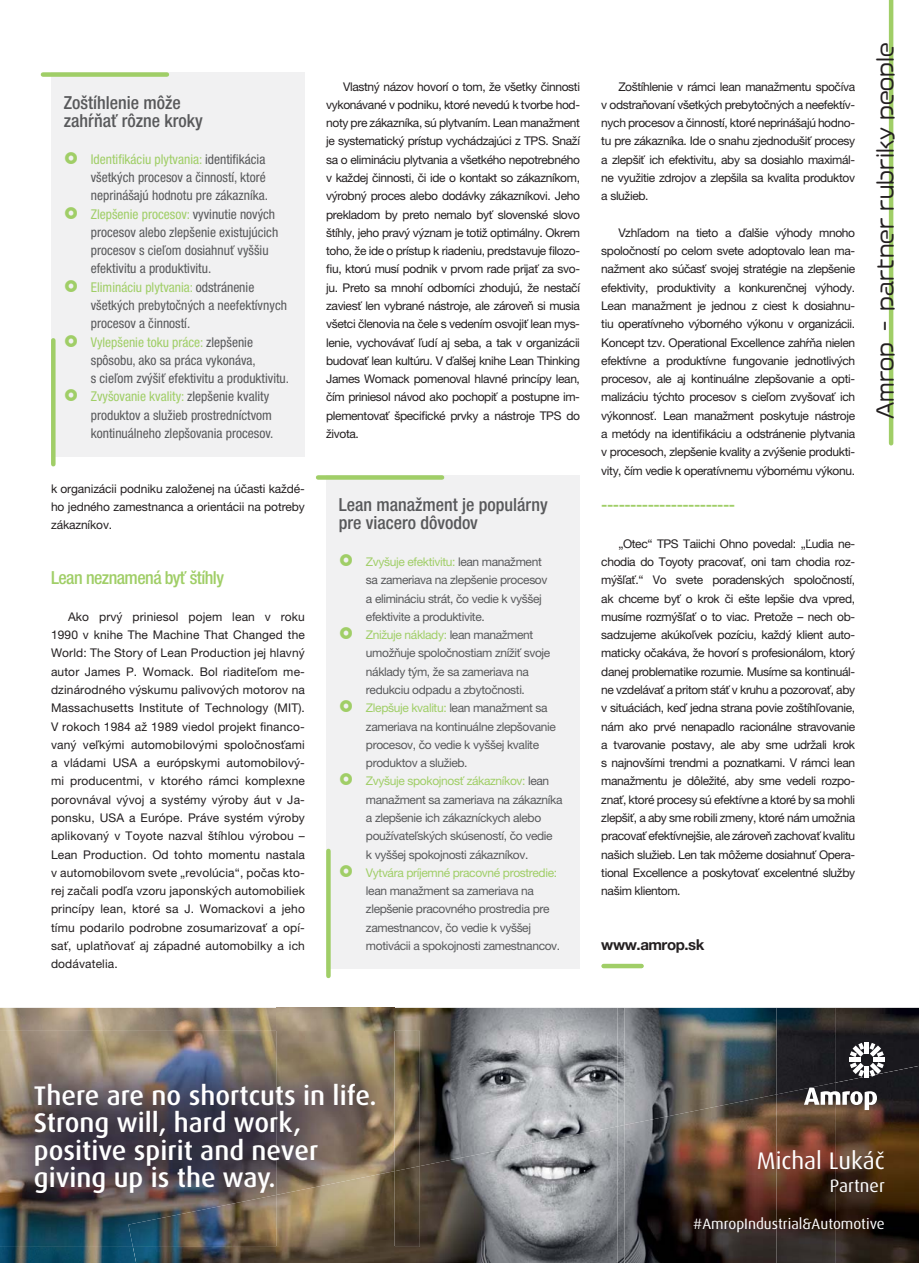
<style>
.page{position:relative;width:919px;height:1263px;background:#fff}
.page>*{position:absolute;margin:0;border:0;box-sizing:border-box;transform-origin:0 0}
.t1{font:500 27px/27.3px "Dax Pro";color:#fff}
.t2{font:24px "Dax Pro";color:#fff}
.t3{font:21px "VDL Mega Maru Regular 90 pv RKSJ H";color:#231f20}
.t4{font:500 condensed 18px/18.3px "Helvetica Neue LT Pro";color:#58595b}
.t5{font:500 condensed 18px "Helvetica Neue LT Pro";letter-spacing:-.03em;color:#a0ce67}
.t6{font:18px "Dax Pro";color:#fff}
.t7{font:15px "Dax Pro";color:#fff}
.t8{font:700 15px "Helvetica Neue LT Pro";letter-spacing:-.03em;color:#231f20}
.t9{font:condensed 13.5px/18.3px "Helvetica Neue LT Pro";color:#58595b}
.t10{font:12px/18.3px "Helvetica Neue LT Pro";letter-spacing:-.03em;color:#231f20;text-align:justify}
.t11{font:12px/18.3px "Helvetica Neue LT Pro";letter-spacing:-.03em;color:#58595b}
.t12{font:12px "Helvetica Neue LT Pro";letter-spacing:-.03em;color:#a0ce67}
.s1{color:#a0ce67}
</style>
<div class="page">
<div style="left:888px;top:0;width:5px;height:443px;background:#a0ce67"></div>
<hr style="left:603px;top:964px;width:38px;height:4px;background:#a0ce67">
<img style="left:0;top:1008px;width:277px;height:255px">
<img style="left:835px;top:1008px;width:83px;height:56px">
<img style="left:133px;top:1247px;width:261px;height:16px">
<img style="left:835px;top:1064px;width:83px;height:199px">
<img style="left:277px;top:1008px;width:117px;height:163px">
<img style="left:776px;top:1008px;width:59px;height:74px">
<img style="left:776px;top:1082px;width:59px;height:181px">
<img style="left:617px;top:1008px;width:159px;height:117px">
<img style="left:394px;top:1008px;width:223px;height:117px">
<img style="left:394px;top:1125px;width:230px;height:138px">
<img style="left:624px;top:1094px;width:152px;height:169px">
<div style="left:864px;top:1042px;width:5px;height:11px;background:#fff"></div>
<div style="left:864px;top:1066px;width:5px;height:12px;background:#fff"></div>
<div style="left:848px;top:1057px;width:12px;height:5px;background:#1c1b20"></div>
<div style="left:873px;top:1057px;width:11px;height:5px;background:#fff"></div>
<svg style="left:849px;top:1043px;width:34px;height:34px"></svg>
<svg style="left:803px;top:1088px;width:73px;height:22px"></svg>
<img style="left:0;top:1031px;width:277px;height:216px">
<img style="left:128px;top:1195px;width:149px;height:52px">
<img style="left:277px;top:1171px;width:117px;height:76px">
<img style="left:394px;top:1031px;width:26px;height:135px">
<img style="left:394px;top:1166px;width:26px;height:81px">
<div style="left:51px;top:72px;width:254px;height:384px;background:#f1f1f2"></div>
<div style="left:43px;top:72px;width:124px;height:5px;background:#a0ce67"></div>
<div style="left:51px;top:340px;width:5px;height:124px;background:#a0ce67"></div>
<div style="left:326px;top:475px;width:254px;height:493px;background:#f1f1f2"></div>
<div style="left:318px;top:475px;width:124px;height:5px;background:#a0ce67"></div>
<svg style="left:326px;top:851px;width:4px;height:125px"></svg>
<h3 class="t4" style="left:64px;top:96px;width:140px">Zoštíhlenie môže zahŕňať rôzne kroky</h3>
<p class="t9" style="left:91px;top:151px;width:200px"><span class="s1">Identifikáciu plytvania:</span> identifikácia všetkých procesov a činností, ktoré neprinášajú hodnotu pre zákazníka.<br><span class="s1">Zlepšenie procesov:</span> vyvinutie nových procesov alebo zlepšenie existujúcich procesov s cieľom dosiahnuť vyššiu efektivitu a produktivitu.<br><span class="s1">Elimináciu plytvania:</span> odstránenie všetkých prebytočných a neefektívnych procesov a činností.<br><span class="s1">Vylepšenie toku práce:</span> zlepšenie spôsobu, ako sa práca vykonáva,<br>s cieľom zvýšiť efektivitu a produktivitu.<br><span class="s1">Zvyšovanie kvality:</span> zlepšenie kvality produktov a služieb prostredníctvom kontinuálneho zlepšovania procesov.</p>
<p class="t10" style="left:51px;top:481px;width:255px">k organizácii podniku založenej na účasti každé&shy;ho jedného zamestnanca a orientácii na potreby zákazníkov.</p>
<h3 class="t5" style="left:51px;top:571px;width:174px">Lean neznamená byť štíhly</h3>
<p class="t10" style="left:51px;top:609px;width:255px;text-indent:17px">Ako prvý priniesol pojem lean v roku 1990 v knihe The Machine That Changed the World: The Story of Lean Production jej hlavný autor James P. Womack. Bol riaditeľom me&shy;dzinárodného výskumu palivových motorov na Massachusetts Institute of Technology (MIT).<br>V rokoch 1984 až 1989 viedol projekt financo&shy;vaný veľkými automobilovými spoločnosťami a vládami USA a európskymi automobilový&shy;mi producentmi, v ktorého rámci komplexne porovnával vývoj a systémy výroby áut v Ja&shy;ponsku, USA a Európe. Práve systém výroby aplikovaný v Toyote nazval štíhlou výrobou – Lean Production. Od tohto momentu nastala v automobilovom svete „revolúcia“, počas kto&shy;rej začali podľa vzoru japonských automobiliek princípy lean, ktoré sa J. Womackovi a jeho tímu podarilo podrobne zosumarizovať a opí&shy;sať, uplatňovať aj západné automobilky a ich dodávatelia.</p>
<p class="t10" style="left:326px;top:79px;width:255px;text-indent:17px">Vlastný názov hovorí o tom, že všetky činnosti vykonávané v podniku, ktoré nevedú k tvorbe hod&shy;noty pre zákazníka, sú plytvaním. Lean manažment je systematický prístup vychádzajúci z TPS. Snaží sa o elimináciu plytvania a všetkého nepotrebného v každej činnosti, či ide o kontakt so zákazníkom, výrobný proces alebo dodávky zákazníkovi. Jeho prekladom by preto nemalo byť slovenské slovo štíhly, jeho pravý význam je totiž optimálny. Okrem toho, že ide o prístup k riadeniu, predstavuje filozo&shy;fiu, ktorú musí podnik v prvom rade prijať za svo&shy;ju. Preto sa mnohí odborníci zhodujú, že nestačí zaviesť len vybrané nástroje, ale zároveň si musia všetci členovia na čele s vedením osvojiť lean mys&shy;lenie, vychovávať ľudí aj seba, a tak v organizácii budovať lean kultúru. V ďalšej knihe Lean Thinking James Womack pomenoval hlavné princípy lean, čím priniesol návod ako pochopiť a postupne im&shy;plementovať špecifické prvky a nástroje TPS do života.</p>
<p class="t10" style="left:601px;top:79px;width:255px;text-indent:17px">Zoštíhlenie v rámci lean manažmentu spočíva v odstraňovaní všetkých prebytočných a neefektív&shy;nych procesov a činností, ktoré neprinášajú hodno&shy;tu pre zákazníka. Ide o snahu zjednodušiť procesy a zlepšiť ich efektivitu, aby sa dosiahlo maximál&shy;ne využitie zdrojov a zlepšila sa kvalita produktov a služieb.</p>
<p class="t10" style="left:601px;top:225px;width:255px;text-indent:17px">Vzhľadom na tieto a ďalšie výhody mnoho spoločností po celom svete adoptovalo lean ma&shy;nažment ako súčasť svojej stratégie na zlepšenie efektivity, produktivity a konkurenčnej výhody.<br>Lean manažment je jednou z ciest k dosiahnu&shy;tiu operatívneho výborného výkonu v organizácii.<br>Koncept tzv. Operational Excellence zahŕňa nielen efektívne a produktívne fungovanie jednotlivých procesov, ale aj kontinuálne zlepšovanie a opti&shy;malizáciu týchto procesov s cieľom zvyšovať ich výkonnosť. Lean manažment poskytuje nástroje a metódy na identifikáciu a odstránenie plytvania v procesoch, zlepšenie kvality a zvýšenie produkti&shy;vity, čím vedie k operatívnemu výbornému výkonu.</p>
<h3 class="t5" style="left:601px;top:498px;width:135px">-----------------------</h3>
<p class="t10" style="left:601px;top:536px;width:255px;text-indent:17px">„Otec“ TPS Taiichi Ohno povedal: „Ľudia ne&shy;chodia do Toyoty pracovať, oni tam chodia roz&shy;mýšľať.“ Vo svete poradenských spoločností, ak chceme byť o krok či ešte lepšie dva vpred, musíme rozmýšľať o to viac. Pretože – nech ob&shy;sadzujeme akúkoľvek pozíciu, každý klient auto&shy;maticky očakáva, že hovorí s profesionálom, ktorý danej problematike rozumie. Musíme sa kontinuál&shy;ne vzdelávať a pritom stáť v kruhu a pozorovať, aby v situáciách, keď jedna strana povie zoštíhľovanie, nám ako prvé nenapadlo racionálne stravovanie a tvarovanie postavy, ale aby sme udržali krok s najnovšími trendmi a poznatkami. V rámci lean manažmentu je dôležité, aby sme vedeli rozpo&shy;znať, ktoré procesy sú efektívne a ktoré by sa mohli zlepšiť, a aby sme robili zmeny, ktoré nám umožnia pracovať efektívnejšie, ale zároveň zachovať kvalitu našich služieb. Len tak môžeme dosiahnuť Opera&shy;tional Excellence a poskytovať excelentné služby našim klientom.</p>
<h3 class="t4" style="left:339px;top:498px;width:210px">Lean manažment je populárny pre viacero dôvodov</h3>
<p class="t11" style="left:366px;top:554px;width:198px"><span class="s1">Zvyšuje efektivitu:</span> lean manažment<br>sa zameriava na zlepšenie procesov<br>a elimináciu strát, čo vedie k vyššej efektivite a produktivite.<br><span class="s1">Znižuje náklady:</span> lean manažment umožňuje spoločnostiam znížiť svoje náklady tým, že sa zameriava na redukciu odpadu a zbytočnosti.<br><span class="s1">Zlepšuje kvalitu:</span> lean manažment sa zameriava na kontinuálne zlepšovanie procesov, čo vedie k vyššej kvalite produktov a služieb.<br><span class="s1">Zvyšuje spokojnosť zákazníkov:</span> lean manažment sa zameriava na zákazníka a zlepšenie ich zákazníckych alebo používateľských skúseností, čo vedie<br>k vyššej spokojnosti zákazníkov.</p>
<p class="t12" style="left:366px;top:868px;width:193px">Vytvára príjemné pracovné prostredie:</p>
<p class="t11" style="left:366px;top:883px;width:196px">lean manažment sa zameriava na zlepšenie pracovného prostredia pre zamestnancov, čo vedie k vyššej motivácii a spokojnosti zamestnancov.</p>
<p class="t8" style="left:601px;top:939px;width:105px">www.amrop.sk</p>
<h3 class="t3" style="left:877px;top:419px;width:378px;rotate:-90deg">Amrop｠‒ partner rubriky people</h3>
<h1 class="t1" style="left:34px;top:1083px;width:344px">There are no shortcuts in life.<br>Strong will, hard work, positive spirit and never giving up is the way.</h1>
<h2 class="t2" style="left:757px;top:1147px;width:129px">Michal Lukáč</h2>
<h3 class="t6" style="left:829px;top:1175px;width:56px">Partner</h3>
<p class="t7" style="left:692px;top:1215px;width:194px">#AmropIndustrial&amp;Automotive</p>
</div>
